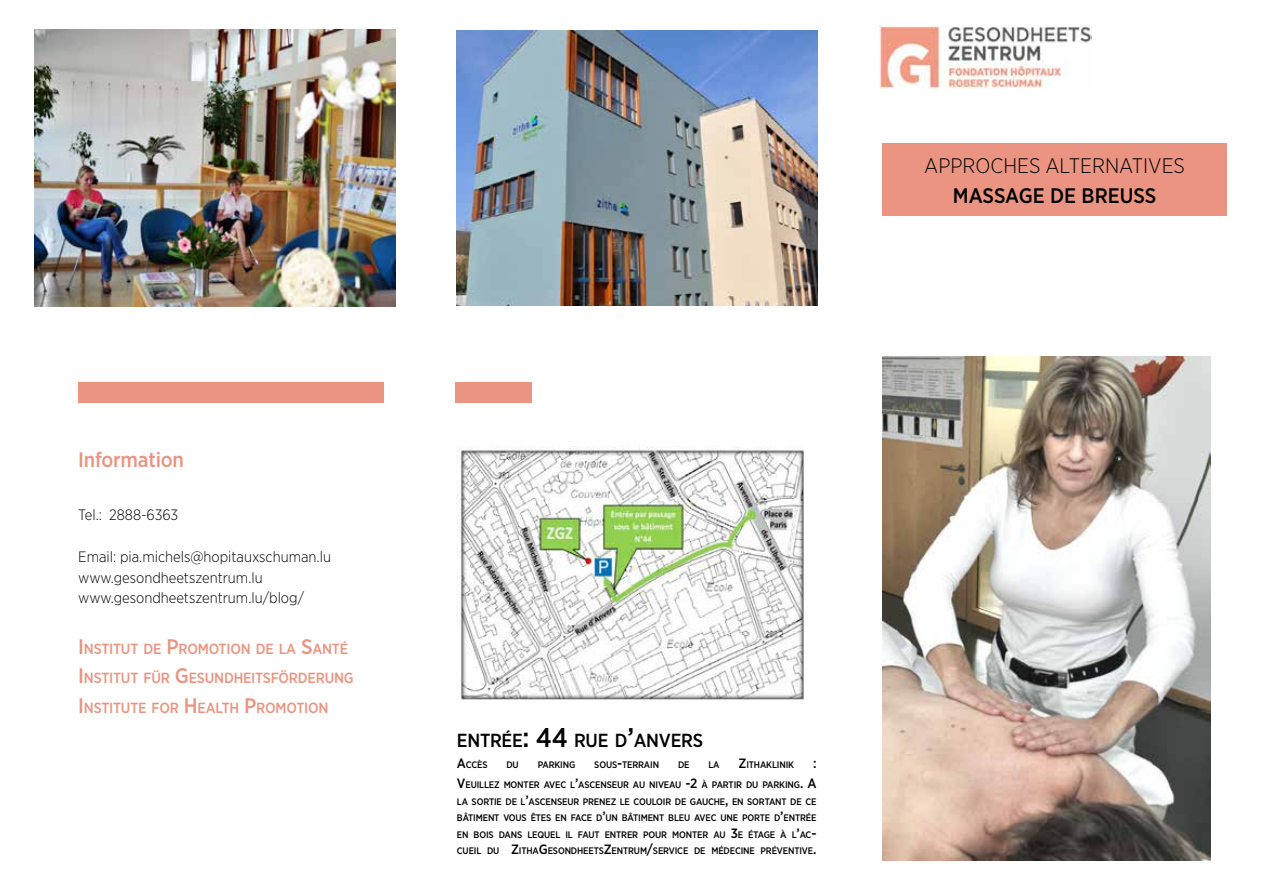
<style>
.page{position:relative;width:1263px;height:893px;background:#fff}
.page>*{position:absolute;margin:0;border:0;box-sizing:border-box;transform-origin:0 0}
.t1{font:300 21px "Gotham Narrow";color:#000}
.t2{font:500 21px "Gotham Narrow";color:#000}
.t3{font:500 21px "Gotham Narrow";letter-spacing:-.01em;color:#ea9481}
.t4{font:500 18.9px "Gotham Narrow";letter-spacing:-.015em;color:#000}
.t5{font:300 15px/20.7px "Gotham Narrow";color:#000}
.t6{font:500 14.7px/29.4px "Gotham Narrow";letter-spacing:-.015em;color:#ea9481}
.t7{font:500 13.5px "Gotham Narrow";color:#000}
.t8{font:500 9.45px/16.5px "Gotham Narrow";letter-spacing:-.015em;color:#000;text-align:justify}
.s1{font-size:21px}
.s2{font-size:27px}
.s3{font-size:13.5px}
</style>
<div class="page">
<div style="left:455px;top:383px;width:76px;height:20px;background:#ea9481"></div>
<div style="left:78px;top:383px;width:306px;height:20px;background:#ea9481"></div>
<div style="left:882px;top:144px;width:345px;height:72px;background:#ea9481"></div>
<img style="left:34px;top:30px;width:361px;height:276px">
<img style="left:457px;top:30px;width:360px;height:276px">
<img style="left:457px;top:446px;width:348px;height:254px">
<img style="left:882px;top:357px;width:329px;height:504px">
<img style="left:879px;top:26px;width:212px;height:63px">
<h1 class="t3" style="left:78px;top:446px;width:107px">Information</h1>
<h3 class="t5" style="left:78px;top:504px;width:102px">Tel.: 2888-6363</h3>
<h3 class="t5" style="left:78px;top:546px;width:254px">Email: pia.michels@hopitauxschuman.lu www.gesondheetszentrum.lu www.gesondheetszentrum.lu/blog/</h3>
<h3 class="t6" style="left:78px;top:634px;width:275px"><span class="s1">I</span>NSTITUT DE <span class="s1">P</span>ROMOTION DE LA <span class="s1">S</span>ANTÉ<br><span class="s1">I</span>NSTITUT FÜR <span class="s1">G</span>ESUNDHEITSFÖRDERUNG<br><span class="s1">I</span>NSTITUTE FOR <span class="s1">H</span> EALTH <span class="s1">P</span>ROMOTION</h3>
<h2 class="t4" style="left:457px;top:728px;width:248px">ENTRÉE<span class="s2">: 44</span> RUE D<span class="s2">’</span>ANVERS</h2>
<p class="t8" style="left:457px;top:756px;width:32px"><span class="s3">A</span>CCÈS</p>
<p class="t8" style="left:506px;top:756px;width:14px">DU</p>
<p class="t8" style="left:538px;top:756px;width:38px">PARKI NG</p>
<p class="t8" style="left:594px;top:756px;width:66px">SOUS<span class="s3">-</span>TERRAI N</p>
<p class="t8" style="left:678px;top:756px;width:13px">DE</p>
<p class="t8" style="left:708px;top:756px;width:13px">LA</p>
<p class="t8" style="left:738px;top:756px;width:57px"><span class="s3">Z</span>ITHAKLI NI K</p>
<h3 class="t7" style="left:813px;top:754px;width:5px">:</h3>
<p class="t8" style="left:457px;top:777px;width:361px"><span class="s3">V</span>EUI LLEZ MONTER AVEC L<span class="s3">’</span>ASCENSEUR AU NIVEAU <span class="s3">-2</span> À PARTI R DU PARKI NG<span class="s3">. A </span>LA SORTI E DE L<span class="s3">’</span>ASCENSEUR PRENEZ LE COULOI R DE GAUCHE<span class="s3">,</span> EN SORTANT DE CE BÂTI MENT VOUS ÊTES EN FACE D<span class="s3">’</span>UN BÂTI MENT BLEU AVEC UNE PORTE D<span class="s3">’</span>ENTRÉE EN BOIS DANS LEQUEL I L FAUT ENTRER POUR MONTER AU <span class="s3">3</span>E ÉTAGE À L<span class="s3">’</span>AC<span class="s3">-</span>CUEI L DU <span class="s3">Z</span>ITHA<span class="s3">G</span>ESONDHEETS<span class="s3">Z</span>ENTRUM<span class="s3">/</span>SERVICE DE MÉDECI NE PRÉVENTIVE<span class="s3">.</span></p>
<h1 class="t1" style="left:924px;top:153px;width:262px">APPROCHES ALTERNATIVES</h1>
<h1 class="t2" style="left:953px;top:182px;width:205px">MASSAGE DE BREUSS</h1>
</div>
